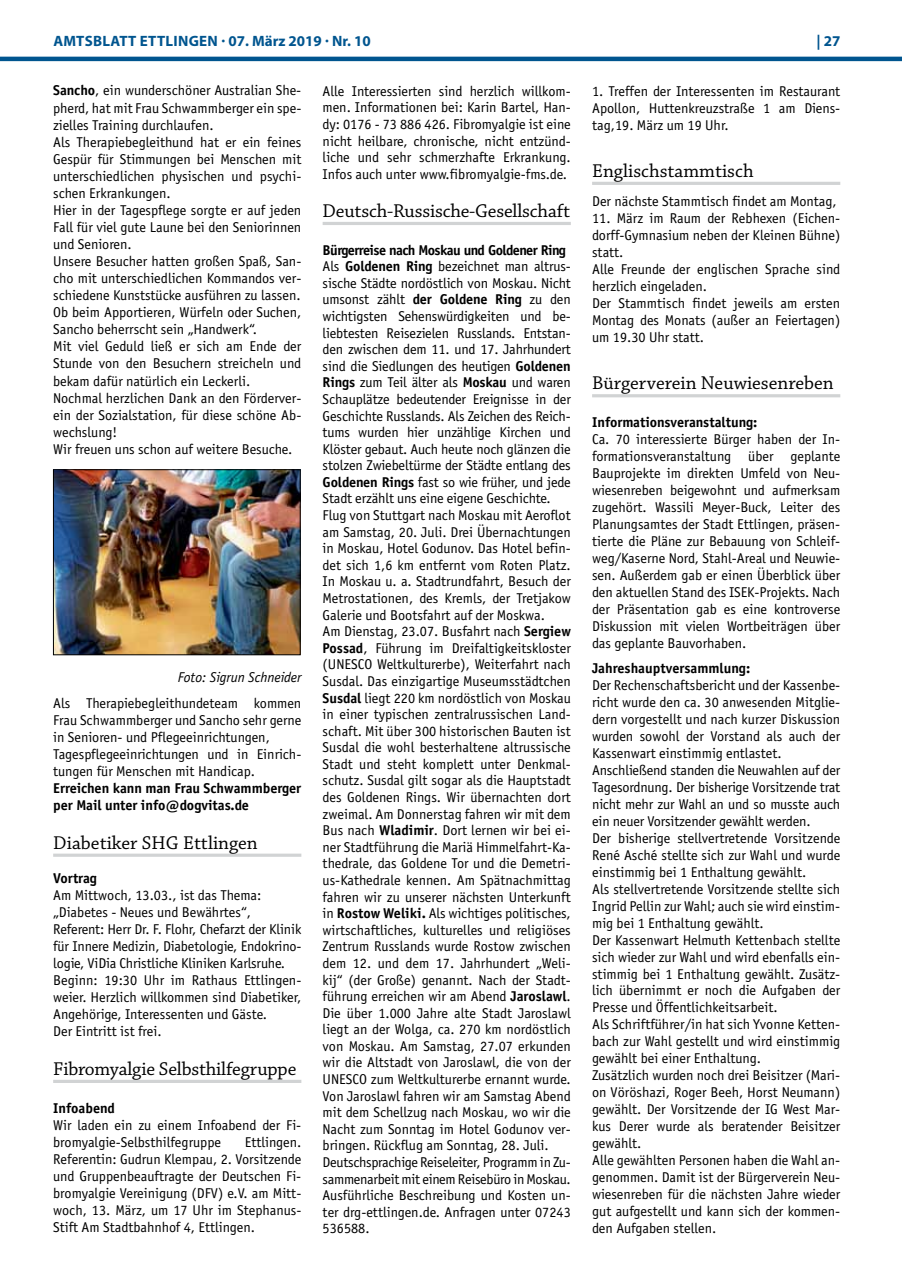
<style>
.page{position:relative;width:902px;height:1280px;background:#fff}
.page>*{position:absolute;margin:0;border:0;box-sizing:border-box;transform-origin:0 0}
.t1{font:19.5px "Chaparral Pro";color:#000}
.t2{font:700 15px "Myriad Pro";letter-spacing:.02em;color:#00558f}
.t3{font:14.25px/16.6px "Officina Sans";color:#000}
.t4{font:700 14.25px/17.1px "Officina Sans";color:#000}
.t5{font:italic 14.25px "Officina Sans";color:#000}
.s1{font-weight:700}
</style>
<div class="page">
<hr style="left:0;top:57px;width:901px;height:4px;background:#00558f">
<hr style="left:53px;top:854px;width:248px;height:3px;background:#d1d3d4">
<hr style="left:53px;top:1080px;width:248px;height:3px;background:#d1d3d4">
<img style="left:55px;top:471px;width:243px;height:182px">
<div style="left:53px;top:469px;width:247px;height:186px;border:1px solid #000"></div>
<hr style="left:322px;top:222px;width:248px;height:3px;background:#d1d3d4">
<hr style="left:592px;top:182px;width:248px;height:3px;background:#d1d3d4">
<hr style="left:592px;top:394px;width:248px;height:3px;background:#d1d3d4">
<p class="t2" style="left:53px;top:31px;width:319px">AMTSBLATT ETTLINGEN · 07. MÄRZ 2019 · NR. 10</p>
<p class="t2" style="left:816px;top:31px;width:25px">| 27</p>
<p class="t3" style="left:53px;top:82px;width:250px;line-height:17.1px"><span class="s1">Sancho</span>, ein wunderschöner Australian She&shy;pherd, hat mit Frau Schwammberger ein spe&shy;zielles Training durchlaufen.<br>Als Therapiebegleithund hat er ein feines Gespür für Stimmungen bei Menschen mit unterschiedlichen physischen und psychi&shy;schen Erkrankungen.<br>Hier in der Tagespflege sorgte er auf jeden Fall für viel gute Laune bei den Seniorinnen und Senioren.<br>Unsere Besucher hatten großen Spaß, San&shy;cho mit unterschiedlichen Kommandos ver&shy;schiedene Kunststücke ausführen zu lassen.<br>Ob beim Apportieren, Würfeln oder Suchen, Sancho beherrscht sein „Handwerk“.<br>Mit viel Geduld ließ er sich am Ende der Stunde von den Besuchern streicheln und bekam dafür natürlich ein Leckerli.<br>Nochmal herzlichen Dank an den Förderver&shy;ein der Sozialstation, für diese schöne Ab&shy;wechslung!<br>Wir freuen uns schon auf weitere Besuche.</p>
<p class="t3" style="left:322px;top:83px;width:250px;text-align:justify">Alle Interessierten sind herzlich willkom&shy;men. Informationen bei: Karin Bartel, Han&shy;dy: 0176 - 73 886 426. Fibromyalgie ist eine nicht heilbare, chronische, nicht entzünd&shy;liche und sehr schmerzhafte Erkrankung.<br>Infos auch unter www.fibromyalgie-fms.de.</p>
<h1 class="t1" style="left:322px;top:200px;width:249px">Deutsch-Russische-Gesellschaft</h1>
<p class="t3" style="left:322px;top:241px;width:250px"><span class="s1">Bürgerreise nach Moskau und Goldener Ring </span>Als <span class="s1">Goldenen Ring</span> bezeichnet man altrus&shy;sische Städte nordöstlich von Moskau. Nicht umsonst zählt <span class="s1">der Goldene Ring</span> zu den wichtigsten Sehenswürdigkeiten und be&shy;liebtesten Reisezielen Russlands. Entstan&shy;den zwischen dem 11. und 17. Jahrhundert sind die Siedlungen des heutigen <span class="s1">Goldenen Rings</span> zum Teil älter als <span class="s1">Moskau</span> und waren Schauplätze bedeutender Ereignisse in der Geschichte Russlands. Als Zeichen des Reich&shy;tums wurden hier unzählige Kirchen und Klöster gebaut. Auch heute noch glänzen die stolzen Zwiebeltürme der Städte entlang des <span class="s1">Goldenen Rings</span> fast so wie früher, und jede Stadt erzählt uns eine eigene Geschichte.<br>Flug von Stuttgart nach Moskau mit Aeroflot am Samstag, 20. Juli. Drei Übernachtungen in Moskau, Hotel Godunov. Das Hotel befin&shy;det sich 1,6 km entfernt vom Roten Platz.<br>In Moskau u. a. Stadtrundfahrt, Besuch der Metrostationen, des Kremls, der Tretjakow Galerie und Bootsfahrt auf der Moskwa.<br>Am Dienstag, 23.07. Busfahrt nach <span class="s1">Sergiew Possad</span>, Führung im Dreifaltigkeitskloster (UNESCO Weltkulturerbe), Weiterfahrt nach Susdal. Das einzigartige Museumsstädtchen <span class="s1">Susdal</span> liegt 220 km nordöstlich von Moskau in einer typischen zentralrussischen Land&shy;schaft. Mit über 300 historischen Bauten ist Susdal die wohl besterhaltene altrussische Stadt und steht komplett unter Denkmal&shy;schutz. Susdal gilt sogar als die Hauptstadt des Goldenen Rings. Wir übernachten dort zweimal. Am Donnerstag fahren wir mit dem Bus nach <span class="s1">Wladimir</span>. Dort lernen wir bei ei&shy;ner Stadtführung die Mariä Himmelfahrt-Ka&shy;thedrale, das Goldene Tor und die Demetri&shy;us-Kathedrale kennen. Am Spätnachmittag fahren wir zu unserer nächsten Unterkunft in <span class="s1">Rostow Weliki.</span> Als wichtiges politisches, wirtschaftliches, kulturelles und religiöses Zentrum Russlands wurde Rostow zwischen dem 12. und dem 17. Jahrhundert „Weli&shy;kij“ (der Große) genannt. Nach der Stadt&shy;führung erreichen wir am Abend <span class="s1">Jaroslawl</span>.<br>Die über 1.000 Jahre alte Stadt Jaroslawl liegt an der Wolga, ca. 270 km nordöstlich von Moskau. Am Samstag, 27.07 erkunden wir die Altstadt von Jaroslawl, die von der UNESCO zum Weltkulturerbe ernannt wurde.<br>Von Jaroslawl fahren wir am Samstag Abend mit dem Schellzug nach Moskau, wo wir die Nacht zum Sonntag im Hotel Godunov ver&shy;bringen. Rückflug am Sonntag, 28. Juli.<br>Deutschsprachige Reiseleiter, Programm in Zu&shy;sammenarbeit mit einem Reisebüro in Moskau.<br>Ausführliche Beschreibung und Kosten un&shy;ter drg-ettlingen.de. Anfragen unter 07243<br>536588.</p>
<p class="t3" style="left:592px;top:82px;width:250px;text-align:justify">1. Treffen der Interessenten im Restaurant Apollon, Huttenkreuzstraße 1 am Diens&shy;tag,19. März um 19 Uhr.</p>
<h1 class="t1" style="left:592px;top:160px;width:163px">Englischstammtisch</h1>
<p class="t3" style="left:592px;top:193px;width:246px">Der nächste Stammtisch findet am Montag,</p>
<p class="t3" style="left:592px;top:210px;width:250px">11. März im Raum der Rebhexen (Eichen&shy;dorff-Gymnasium neben der Kleinen Bühne) statt.<br>Alle Freunde der englischen Sprache sind herzlich eingeladen.<br>Der Stammtisch findet jeweils am ersten<br>Montag des Monats (außer an Feiertagen) um 19.30 Uhr statt.</p>
<h1 class="t1" style="left:592px;top:372px;width:243px">Bürgerverein Neuwiesenreben</h1>
<p class="t4" style="left:592px;top:414px;width:167px">Informationsveranstaltung:</p>
<p class="t3" style="left:592px;top:431px;width:250px;text-align:justify">Ca. 70 interessierte Bürger haben der In&shy;formationsveranstaltung über geplante Bauprojekte im direkten Umfeld von Neu&shy;wiesenreben beigewohnt und aufmerksam zugehört. Wassili Meyer-Buck, Leiter des Planungsamtes der Stadt Ettlingen, präsen&shy;tierte die Pläne zur Bebauung von Schleif&shy;weg/Kaserne Nord, Stahl-Areal und Neuwie&shy;sen. Außerdem gab er einen Überblick über den aktuellen Stand des ISEK-Projekts. Nach der Präsentation gab es eine kontroverse Diskussion mit vielen Wortbeiträgen über das geplante Bauvorhaben.</p>
<p class="t4" style="left:592px;top:660px;width:160px">Jahreshauptversammlung:</p>
<p class="t3" style="left:592px;top:677px;width:250px">Der Rechenschaftsbericht und der Kassenbe&shy;richt wurde den ca. 30 anwesenden Mitglie&shy;dern vorgestellt und nach kurzer Diskussion wurden sowohl der Vorstand als auch der Kassenwart einstimmig entlastet.<br>Anschließend standen die Neuwahlen auf der Tagesordnung. Der bisherige Vorsitzende trat nicht mehr zur Wahl an und so musste auch ein neuer Vorsitzender gewählt werden.<br>Der bisherige stellvertretende Vorsitzende René Asché stellte sich zur Wahl und wurde einstimmig bei 1 Enthaltung gewählt.<br>Als stellvertretende Vorsitzende stellte sich Ingrid Pellin zur Wahl; auch sie wird einstim&shy;mig bei 1 Enthaltung gewählt.<br>Der Kassenwart Helmuth Kettenbach stellte sich wieder zur Wahl und wird ebenfalls ein&shy;stimmig bei 1 Enthaltung gewählt. Zusätz&shy;lich übernimmt er noch die Aufgaben der Presse und Öffentlichkeitsarbeit.<br>Als Schriftführer/in hat sich Yvonne Ketten&shy;bach zur Wahl gestellt und wird einstimmig gewählt bei einer Enthaltung.<br>Zusätzlich wurden noch drei Beisitzer (Mari&shy;on Vöröshazi, Roger Beeh, Horst Neumann) gewählt. Der Vorsitzende der IG West Mar&shy;kus Derer wurde als beratender Beisitzer gewählt.<br>Alle gewählten Personen haben die Wahl an&shy;genommen. Damit ist der Bürgerverein Neu&shy;wiesenreben für die nächsten Jahre wieder gut aufgestellt und kann sich der kommen&shy;den Aufgaben stellen.</p>
<p class="t5" style="left:178px;top:669px;width:125px">Foto: Sigrun Schneider</p>
<p class="t3" style="left:53px;top:694px;width:250px;line-height:17.1px">Als Therapiebegleithundeteam kommen Frau Schwammberger und Sancho sehr gerne in Senioren- und Pflegeeinrichtungen, Tagespflegeeinrichtungen und in Einrich&shy;tungen für Menschen mit Handicap.</p>
<p class="t4" style="left:53px;top:779px;width:250px">Erreichen kann man Frau Schwammberger per Mail unter info@dogvitas.de</p>
<h1 class="t1" style="left:53px;top:831px;width:206px">Diabetiker SHG Ettlingen</h1>
<p class="t4" style="left:53px;top:869px;width:45px">Vortrag</p>
<p class="t3" style="left:53px;top:886px;width:250px;line-height:17.1px">Am Mittwoch, 13.03., ist das Thema: „Diabetes - Neues und Bewährtes“, Referent: Herr Dr. F. Flohr, Chefarzt der Klinik für Innere Medizin, Diabetologie, Endokrino&shy;logie, ViDia Christliche Kliniken Karlsruhe.<br>Beginn: 19:30 Uhr im Rathaus Ettlingen&shy;weier. Herzlich willkommen sind Diabetiker, Angehörige, Interessenten und Gäste.<br>Der Eintritt ist frei.</p>
<h1 class="t1" style="left:53px;top:1058px;width:245px">Fibromyalgie Selbsthilfegruppe</h1>
<p class="t4" style="left:53px;top:1099px;width:63px">Infoabend</p>
<p class="t3" style="left:53px;top:1117px;width:250px;line-height:17.1px">Wir laden ein zu einem Infoabend der Fi&shy;bromyalgie-Selbsthilfegruppe</p>
<p class="t3" style="left:53px;top:1134px;width:250px;line-height:17.1px;text-align:justify;text-indent:192px">Ettlingen.<br>Referentin: Gudrun Klempau, 2. Vorsitzende und Gruppenbeauftragte der Deutschen Fi&shy;bromyalgie Vereinigung (DFV) e.V. am Mitt&shy;woch, 13. März, um 17 Uhr im Stephanus-Stift Am Stadtbahnhof 4, Ettlingen.</p>
</div>
